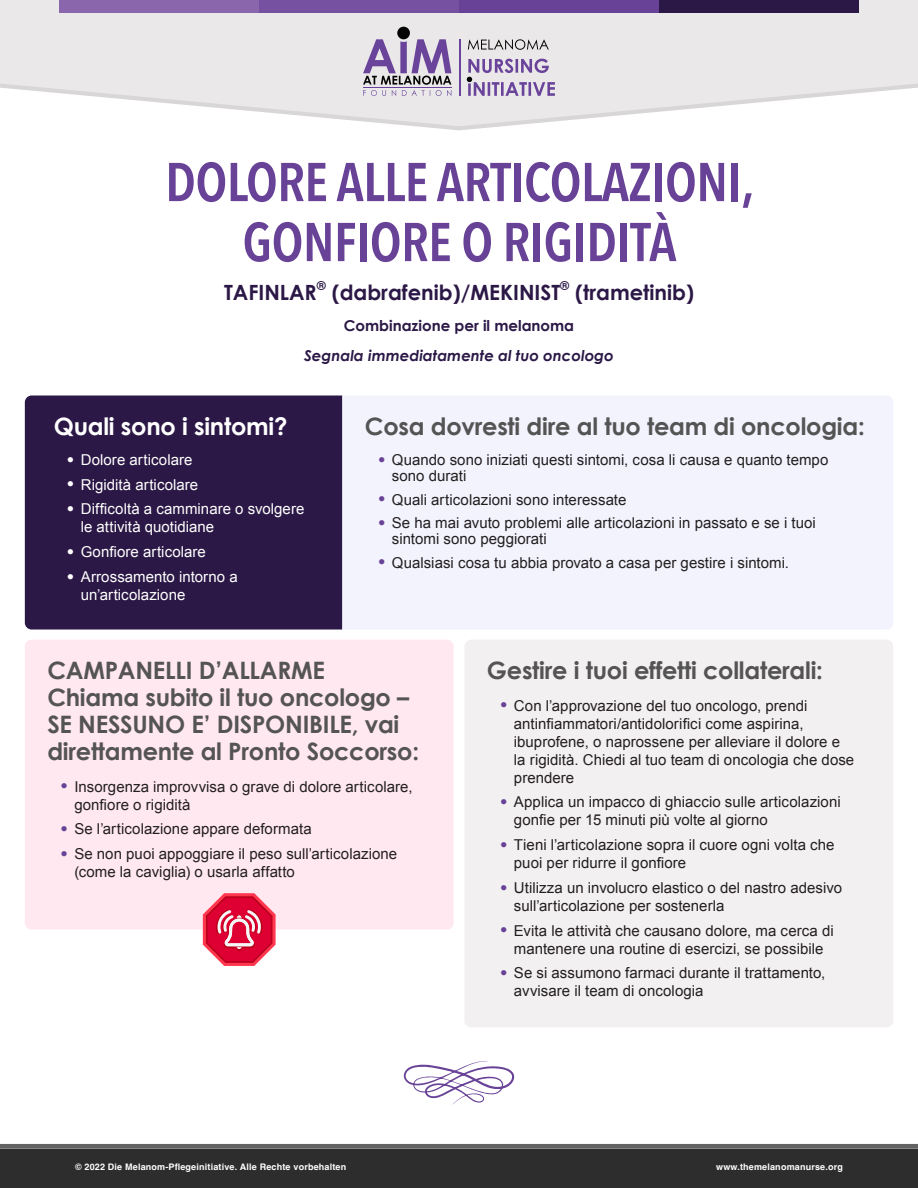
<style>
.page{position:relative;width:918px;height:1188px;background:#fff}
.page>*{position:absolute;margin:0;border:0;box-sizing:border-box;transform-origin:0 0}
.Heading_1{font:600 54px/60px "Avenir Next Condensed";letter-spacing:-.01em;color:#684297;text-align:center}
.t1{font:700 24px/27px "Century Gothic";letter-spacing:-.01em;color:#555455}
.t2{font:700 24px "Century Gothic";letter-spacing:-.01em;color:#fff}
.Heading_1_Sub_1{font:700 21px "Century Gothic";color:#2b1846}
.t3{font:15px/18px "Arial";letter-spacing:.005em;color:#231f20}
.t4{font:15px/18px "Arial";letter-spacing:.005em;color:#fff}
.Heading_1_Sub_2{font:italic 700 15px "Century Gothic";color:#2b1846}
.Heading_1_Sub_2-2{font:700 15px "Century Gothic";color:#2b1846}
.Heading_1_Sub_1-2{font:700 12.3px "Century Gothic";color:#2b1846}
.t5{font:700 9px "Helvetica";letter-spacing:.02em;color:#fff}
</style>
<div class="page">
<svg style="left:415px;top:126px;width:88px;height:4px"></svg>
<svg style="left:0;top:0;width:918px;height:126px;fill:#eae8e8"></svg>
<div style="left:59px;top:0;width:200px;height:14px;background:#8a66ac"></div>
<div style="left:259px;top:0;width:200px;height:14px;background:#7651a1"></div>
<div style="left:659px;top:0;width:200px;height:14px;background:#2b1846"></div>
<div style="left:459px;top:0;width:200px;height:14px;background:#684297"></div>
<svg style="left:363px;top:39px;width:88px;height:57px;background:#b1a3bf"></svg>
<div style="left:397px;top:27px;width:13px;height:12px;background:#040503;border-radius:50%"></div>
<hr style="left:459px;top:39px;width:1px;height:57px;background:#6a449b">
<svg style="left:468px;top:39px;width:81px;height:11px"></svg>
<svg style="left:467px;top:59px;width:88px;height:37px;background:#bcaecc"></svg>
<div style="left:0;top:1149px;width:918px;height:39px;background:#2e2d2e"></div>
<svg style="left:0;top:1144px;width:918px;height:5px;background:#6a6969"></svg>
<div style="left:25px;top:396px;width:317px;height:234px;background:#2b1846"></div>
<div style="left:464px;top:640px;width:429px;height:387px;background:#f3f0f1;border-radius:7px"></div>
<div style="left:342px;top:396px;width:551px;height:234px;background:#f3f3fd"></div>
<svg style="left:404px;top:1061px;width:111px;height:44px"></svg>
<div style="left:25px;top:640px;width:429px;height:290px;background:#ffe8ef;border-radius:7px"></div>
<svg style="left:203px;top:893px;width:73px;height:73px"></svg>
<svg style="left:379px;top:457px;width:5px;height:5px"></svg>
<svg style="left:379px;top:496px;width:5px;height:6px"></svg>
<svg style="left:379px;top:520px;width:5px;height:5px"></svg>
<svg style="left:379px;top:559px;width:5px;height:6px"></svg>
<svg style="left:68px;top:457px;width:5px;height:5px"></svg>
<svg style="left:68px;top:481px;width:5px;height:6px"></svg>
<svg style="left:68px;top:506px;width:5px;height:6px"></svg>
<svg style="left:68px;top:549px;width:5px;height:5px"></svg>
<svg style="left:68px;top:574px;width:5px;height:5px"></svg>
<p class="Heading_1" style="left:165px;top:151px;width:591px">DOLORE ALLE ARTICOLAZIONI,<br>GONFIORE O RIGIDITÀ</p>
<p class="Heading_1_Sub_1" style="left:224px;top:276px;width:94px">TAFINLAR</p>
<p class="Heading_1_Sub_1-2" style="left:317px;top:276px;width:11px">®</p>
<p class="Heading_1_Sub_1" style="left:332px;top:276px;width:230px">(dabrafenib)/MEKINIST</p>
<p class="Heading_1_Sub_1-2" style="left:560px;top:276px;width:11px">®</p>
<p class="Heading_1_Sub_1" style="left:575px;top:276px;width:120px">(trametinib)</p>
<p class="Heading_1_Sub_2-2" style="left:344px;top:314px;width:232px">Combinazione per il melanoma</p>
<p class="Heading_1_Sub_2" style="left:304px;top:346px;width:311px">Segnala immediatamente al tuo oncologo</p>
<p class="t2" style="left:54px;top:408px;width:235px">Quali sono i sintomi?</p>
<p class="t1" style="left:365px;top:411px;width:501px">Cosa dovresti dire al tuo team di oncologia:</p>
<p class="t4" style="left:81px;top:451px;width:113px">Dolore articolare</p>
<p class="t4" style="left:81px;top:476px;width:119px">Rigidità articolare</p>
<p class="t4" style="left:81px;top:500px;width:225px">Difficoltà a camminare o svolgere le attività quotidiane</p>
<p class="t4" style="left:81px;top:543px;width:127px">Gonfiore articolare</p>
<p class="t4" style="left:81px;top:568px;width:159px">Arrossamento intorno a un’articolazione</p>
<p class="t3" style="left:392px;top:452px;width:438px;line-height:16.5px">Quando sono iniziati questi sintomi, cosa li causa e quanto tempo sono durati</p>
<p class="t3" style="left:392px;top:491px;width:236px">Quali articolazioni sono interessate</p>
<p class="t3" style="left:392px;top:515px;width:426px;line-height:16.5px">Se ha mai avuto problemi alle articolazioni in passato e se i tuoi sintomi sono peggiorati</p>
<p class="t3" style="left:392px;top:554px;width:399px">Qualsiasi cosa tu abbia provato a casa per gestire i sintomi.</p>
<p class="t1" style="left:47px;top:655px;width:373px">CAMPANELLI D’ALLARME<br>Chiama subito il tuo oncologo –<br>SE NESSUNO E’ DISPONIBILE, vai direttamente al Pronto Soccorso:</p>
<p class="t3" style="left:74px;top:777px;width:340px">Insorgenza improvvisa o grave di dolore articolare, gonfiore o rigidità</p>
<p class="t3" style="left:74px;top:820px;width:239px">Se l’articolazione appare deformata</p>
<p class="t3" style="left:74px;top:845px;width:324px">Se non puoi appoggiare il peso sull’articolazione (come la caviglia) o usarla affatto</p>
<p class="t1" style="left:487px;top:655px;width:337px">Gestire i tuoi effetti collaterali:</p>
<p class="t3" style="left:514px;top:696px;width:342px">Con l’approvazione del tuo oncologo, prendi antinfiammatori/antidolorifici come aspirina, ibuprofene, o naprossene per alleviare il dolore e la rigidità. Chiedi al tuo team di oncologia che dose prendere</p>
<p class="t3" style="left:514px;top:793px;width:328px">Applica un impacco di ghiaccio sulle articolazioni gonfie per 15 minuti più volte al giorno</p>
<p class="t3" style="left:514px;top:836px;width:322px">Tieni l’articolazione sopra il cuore ogni volta che puoi per ridurre il gonfiore</p>
<p class="t3" style="left:514px;top:879px;width:330px">Utilizza un involucro elastico o del nastro adesivo sull’articolazione per sostenerla</p>
<p class="t3" style="left:514px;top:921px;width:321px">Evita le attività che causano dolore, ma cerca di mantenere una routine di esercizi, se possibile</p>
<p class="t3" style="left:514px;top:964px;width:313px">Se si assumono farmaci durante il trattamento, avvisare il team di oncologia</p>
<p class="t5" style="left:75px;top:1161px;width:273px">© 2022 Die Melanom-Pflegeinitiative. Alle Rechte vorbehalten</p>
<p class="t5" style="left:716px;top:1161px;width:128px">www.themelanomanurse.org</p>
</div>
